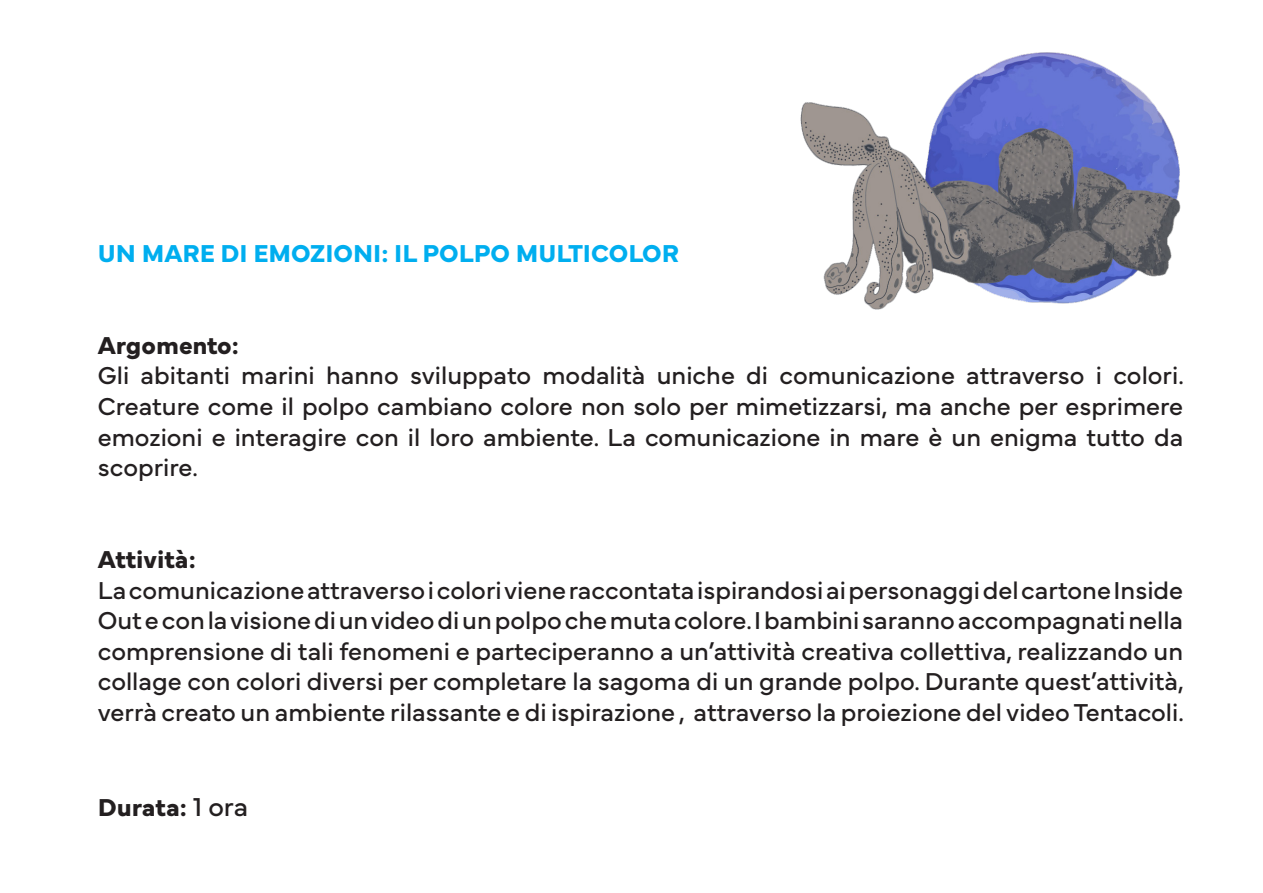
<style>
.page{position:relative;width:1263px;height:893px;background:#fff}
.page>*{position:absolute;margin:0;border:0;box-sizing:border-box;transform-origin:0 0}
.t1{font:25.5px/30.6px "Mundial";color:#231f20;text-align:justify}
.t2{font:700 25.5px "Mundial";color:#00aeef}
.t3{font:700 25.5px "Mundial";color:#231f20}
.s1{font-weight:400;font-size:27px}
</style>
<div class="page">
<img style="left:800px;top:52px;width:381px;height:258px">
<p class="t2" style="left:98px;top:233px;width:583px">UN MARE DI EMOZIONI: IL POLPO MULTICOLOR</p>
<p class="t3" style="left:98px;top:325px;width:143px">Argomento:</p>
<p class="t1" style="left:98px;top:358px;width:1087px">Gli abitanti marini hanno sviluppato modalità uniche di comunicazione attraverso i colori.<br>Creature come il polpo cambiano colore non solo per mimetizzarsi, ma anche per esprimere emozioni e interagire con il loro ambiente. La comunicazione in mare è un enigma tutto da scoprire.</p>
<p class="t3" style="left:98px;top:539px;width:100px">Attività:</p>
<p class="t1" style="left:98px;top:572px;width:1087px">La comunicazione attraverso i colori viene raccontata ispirandosi ai personaggi del cartone Inside Out e con la visione di un video di un polpo che muta colore. I bambini saranno accompagnati nella comprensione di tali fenomeni e parteciperanno a un’attività creativa collettiva, realizzando un collage con colori diversi per completare la sagoma di un grande polpo. Durante quest’attività, verrà creato un ambiente rilassante e di ispirazione , attraverso la proiezione del video Tentacoli.</p>
<p class="t3" style="left:98px;top:788px;width:152px">Durata: <span class="s1">1 ora</span></p>
</div>
